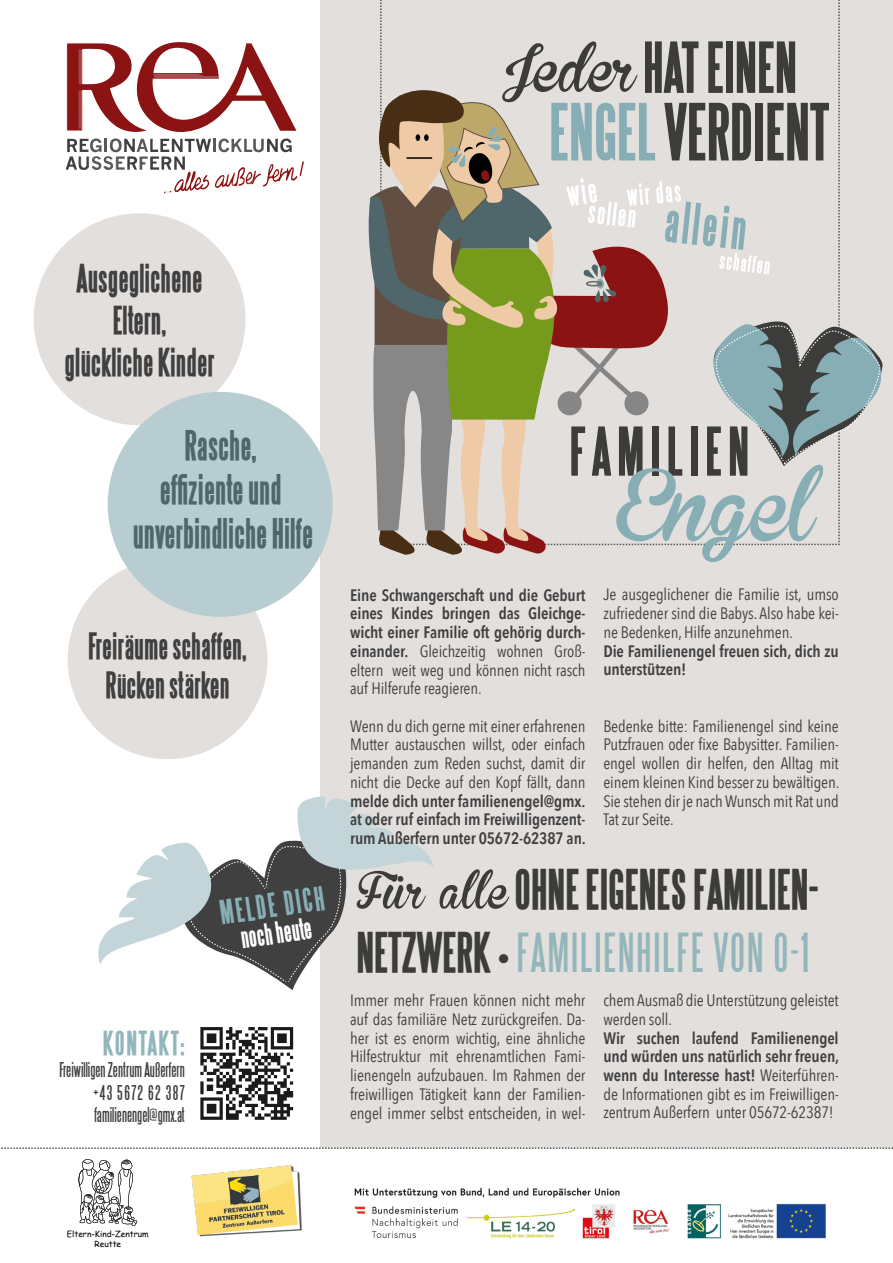
<style>
.page{position:relative;width:893px;height:1263px;background:#fff}
.page>*{position:absolute;margin:0;border:0;box-sizing:border-box;transform-origin:0 0}
.t1{font:700 69.45px "Steelfish";color:#3c3c3b}
.t2{font:700 61.95px "Steelfish";color:#3c3c3b}
.t3{font:700 49.5px/63px "Steelfish";color:#3c3c3b}
.t4{font:700 36.9px/44.4px "Steelfish";color:#4f676b;text-align:center}
.t5{font:700 34.8px/41.8px "Steelfish";color:#404040;text-align:center}
.t6{font:700 32.85px/39.5px "Steelfish";color:#404040;text-align:center}
.t7{font:700 30px "Steelfish";letter-spacing:.05em;color:#93b6bb}
.t8{font:700 29.4px "Steelfish";color:#87aeb5}
.t9{font:700 26.55px "Steelfish";color:#fff}
.t10{font:18.75px/22.5px "Steelfish";color:#3c3c3b;text-align:justify}
.t11{font:16.5px/18.8px "Avenir Next Condensed";letter-spacing:-.01em;color:#404040;text-align:justify}
.t12{font:600 16.5px/18.8px "Avenir Next Condensed";letter-spacing:-.01em;color:#404040;text-align:justify}
.t13{font:8.4px/10.1px "Comic Sans MS";color:#000;text-align:center}
.s1{font-family:"Brannboll Ny Personal Use Only";font-weight:400;font-size:67.35px}
.s2{color:#87aeb5}
.s3{font-weight:400}
.s4{font-family:"Brannboll Ny Personal Use Only";font-weight:400;font-size:52.65px}
.s5{font-family:"Blenda Script";font-weight:400}
.s6{font-weight:400;color:#93b6bb}
.s7{font-weight:600}
</style>
<div class="page">
<svg style="left:78px;top:1159px;width:59px;height:67px"></svg>
<img style="left:191px;top:1165px;width:111px;height:72px">
<div style="left:320px;top:0;width:573px;height:1147px;background:#e3dfdd"></div>
<svg style="left:66px;top:42px;width:238px;height:152px"></svg>
<svg style="left:368px;top:0;width:515px;height:562px"></svg>
<div style="left:68px;top:559px;width:199px;height:200px;background:#e3dfdd;border-radius:50%"></div>
<div style="left:34px;top:213px;width:212px;height:212px;background:#e3dfdd;border-radius:50%"></div>
<div style="left:108px;top:392px;width:225px;height:225px;background:#b7cdd1;border-radius:50%"></div>
<img style="left:354px;top:1187px;width:472px;height:52px">
<svg style="left:1px;top:1147px;width:892px;height:2px"></svg>
<svg style="left:98px;top:796px;width:336px;height:194px"></svg>
<svg style="left:200px;top:1027px;width:93px;height:93px"></svg>
<h2 class="t2" style="left:502px;top:33px;width:297px"><span class="s1">Jeder</span> HAT EINEN</h2>
<h1 class="t1" style="left:549px;top:93px;width:282px"><span class="s2">ENGEL</span> VERDIENT</h1>
<h3 class="t5" style="left:65px;top:258px;width:152px">Ausgeglichene<br>Eltern, glückliche Kinder</h3>
<h3 class="t4" style="left:133px;top:423px;width:182px">Rasche,<br>effiziente und unverbindliche Hilfe</h3>
<h3 class="t6" style="left:88px;top:626px;width:160px">Freiräume schaffen,<br>Rücken stärken</h3>
<h3 class="t7" style="left:103px;top:1026px;width:83px">KONTAKT:</h3>
<p class="t10" style="left:93px;top:1059px;width:93px;text-indent:-34px">Freiwilligen Zentrum Außerfern +43 5672 62 387 familienengel@gmx.at</p>
<h3 class="t8" style="left:218px;top:896px;width:107px;rotate:-8deg">MELDE DICH</h3>
<h3 class="t9" style="left:239px;top:923px;width:73px;rotate:-8deg">noch heute</h3>
<p class="t12" style="left:350px;top:585px;width:237px">Eine Schwangerschaft und die Geburt eines Kindes bringen das Gleichge&shy;wicht einer Familie oft gehörig durch&shy;einander. <span class="s3">Gleichzeitig wohnen Groß&shy;eltern weit weg und können nicht rasch auf Hilferufe reagieren.</span></p>
<p class="t11" style="left:603px;top:584px;width:237px">Je ausgeglichener die Familie ist, umso zufriedener sind die Babys. Also habe kei&shy;ne Bedenken, Hilfe anzunehmen.</p>
<p class="t12" style="left:603px;top:641px;width:237px">Die Familienengel freuen sich, dich zu unterstützen!</p>
<p class="t11" style="left:350px;top:716px;width:237px">Wenn du dich gerne mit einer erfahrenen Mutter austauschen willst, oder einfach jemanden zum Reden suchst, damit dir nicht die Decke auf den Kopf fällt, dann</p>
<p class="t12" style="left:350px;top:791px;width:237px">melde dich unter familienengel@gmx. at oder ruf einfach im Freiwilligenzent&shy;rum Außerfern unter 05672-62387 an.</p>
<p class="t11" style="left:603px;top:716px;width:237px">Bedenke bitte: Familienengel sind keine Putzfrauen oder fixe Babysitter. Familien&shy;engel wollen dir helfen, den Alltag mit einem kleinen Kind besser zu bewältigen.<br>Sie stehen dir je nach Wunsch mit Rat und Tat zur Seite.</p>
<h3 class="t3" style="left:356px;top:858px;width:463px"><span class="s4">Für alle</span>OHNE EIGENESFAMILIEN-<br>NETZWERK <span class="s5">•</span><span class="s6">FAMILIENHILFE VON 0-1</span></h3>
<p class="t11" style="left:350px;top:990px;width:237px">Immer mehr Frauen können nicht mehr auf das familiäre Netz zurückgreifen. Da&shy;her ist es enorm wichtig, eine ähnliche Hilfestruktur mit ehrenamtlichen Fami&shy;lienengeln aufzubauen. Im Rahmen der freiwilligen Tätigkeit kann der Familien&shy;engel immer selbst entscheiden, in wel-</p>
<p class="t11" style="left:603px;top:990px;width:237px">chem Ausmaß die Unterstützung geleistet werden soll.</p>
<p class="t11" style="left:603px;top:1027px;width:237px"><span class="s7">Wir suchen laufend Familienengel und würden uns natürlich sehr freuen, wenn du Interesse hast!</span> Weiterführen&shy;de Informationen gibt es im Freiwilligen&shy;zentrum Außerfern unter 05672-62387!</p>
<p class="t13" style="left:67px;top:1229px;width:83px">Eltern-Kind-Zentrum<br>Reutte</p>
</div>
